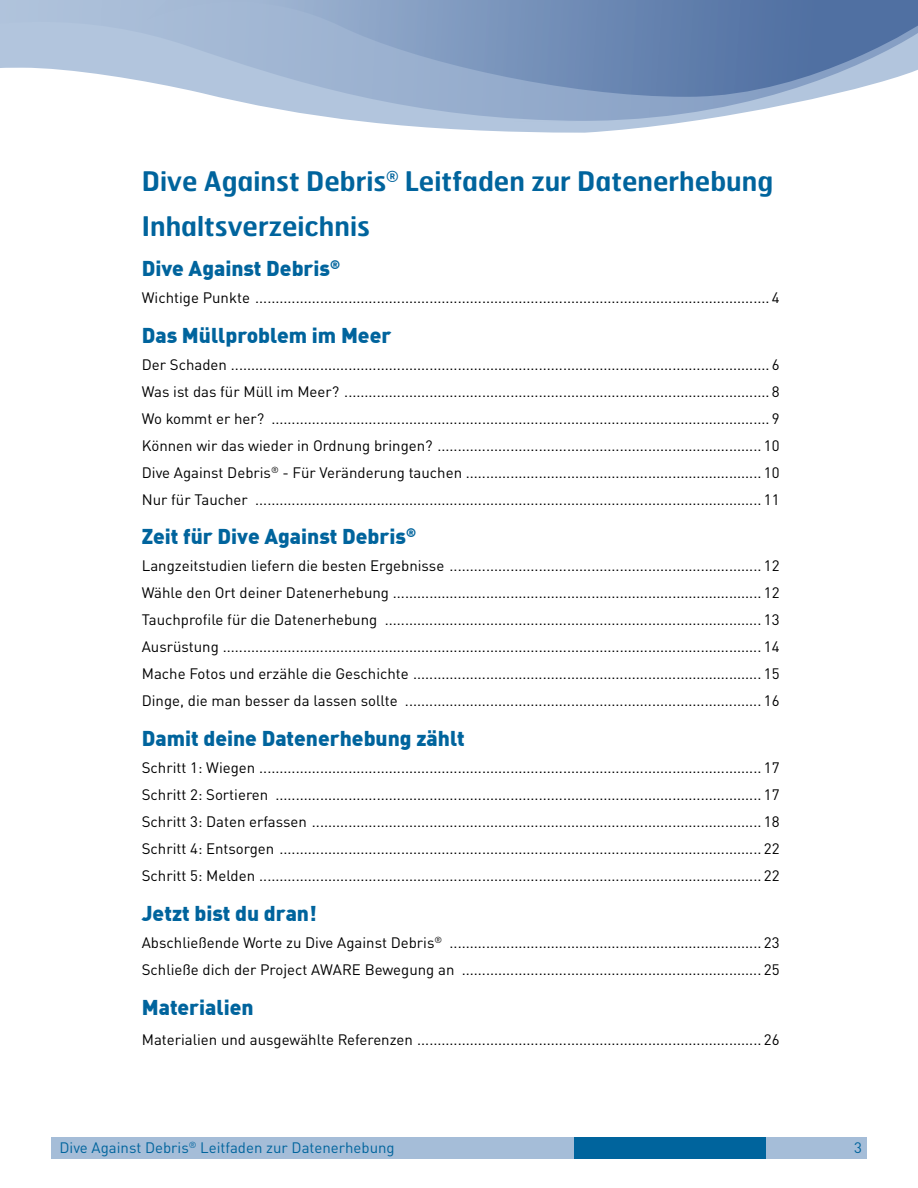
<style>
.page{position:relative;width:918px;height:1188px;background:#fff}
.page>*{position:absolute;margin:0;border:0;box-sizing:border-box;transform-origin:0 0}
.t1{font:600 27px/45px "Hermes FB";color:#00649d}
.t2{font:900 21px "DIN Offc";color:#00649d}
.t3{font:15px/27px "DINOT";color:#000;text-align:justify}
.t4{font:15px "DINOT";color:#00649d}
</style>
<div class="page">
<svg style="left:378px;top:123px;width:300px;height:10px;fill:#b2c5dd"></svg>
<svg style="left:0;top:0;width:820px;height:123px"></svg>
<svg style="left:143px;top:0;width:775px;height:97px;background:#849cc1"></svg>
<div style="left:51px;top:1137px;width:816px;height:21px;background:#a5bdd8"></div>
<div style="left:574px;top:1137px;width:191px;height:21px;background:#00649d"></div>
<h1 class="t1" style="left:142px;top:158px;width:633px">Dive Against Debris<sup>®</sup> Leitfaden zur Datenerhebung<br>Inhaltsverzeichnis</h1>
<h2 class="t2" style="left:142px;top:254px;width:200px">Dive Against Debris<sup>®</sup></h2>
<p class="t3" style="left:142px;top:284px;width:639px">Wichtige Punkte ............................................................................................................................... 4</p>
<h2 class="t2" style="left:142px;top:321px;width:251px">Das Müllproblem im Meer</h2>
<p class="t3" style="left:142px;top:350px;width:639px">Der Schaden ..................................................................................................................................... 6<br>Was ist das für Müll im Meer? ......................................................................................................... 8<br>Wo kommt er her? ........................................................................................................................... 9<br>Können wir das wieder in Ordnung bringen? ................................................................................ 10<br>Dive Against Debris<sup>®</sup> - Für Veränderung tauchen ......................................................................... 10<br>Nur für Taucher ............................................................................................................................. 11</p>
<h2 class="t2" style="left:142px;top:523px;width:276px">Zeit für Dive Against Debris<sup>®</sup></h2>
<p class="t3" style="left:142px;top:552px;width:639px">Langzeitstudien liefern die besten Ergebnisse ............................................................................. 12<br>Wähle den Ort deiner Datenerhebung ........................................................................................... 12<br>Tauchprofile für die Datenerhebung ............................................................................................. 13<br>Ausrüstung ..................................................................................................................................... 14<br>Mache Fotos und erzähle die Geschichte ...................................................................................... 15<br>Dinge, die man besser da lassen sollte ........................................................................................ 16</p>
<h2 class="t2" style="left:142px;top:724px;width:325px">Damit deine Datenerhebung zählt</h2>
<p class="t3" style="left:142px;top:754px;width:639px">Schritt 1: Wiegen ............................................................................................................................ 17<br>Schritt 2: Sortieren ........................................................................................................................ 17<br>Schritt 3: Daten erfassen ............................................................................................................... 18<br>Schritt 4: Entsorgen ....................................................................................................................... 22<br>Schritt 5: Melden ............................................................................................................................ 22</p>
<h2 class="t2" style="left:142px;top:899px;width:176px">Jetzt bist du dran!</h2>
<p class="t3" style="left:142px;top:929px;width:639px">Abschließende Worte zu Dive Against Debris<sup>®</sup> ............................................................................. 23<br>Schließe dich der Project AWARE Bewegung an .......................................................................... 25</p>
<h2 class="t2" style="left:142px;top:993px;width:113px">Materialien</h2>
<p class="t3" style="left:142px;top:1025px;width:639px">Materialien und ausgewählte Referenzen ..................................................................................... 26</p>
<p class="t4" style="left:60px;top:1138px;width:337px">Dive Against Debris<sup>®</sup> Leitfaden zur Datenerhebung</p>
<p class="t4" style="left:854px;top:1139px;width:9px">3</p>
</div>
